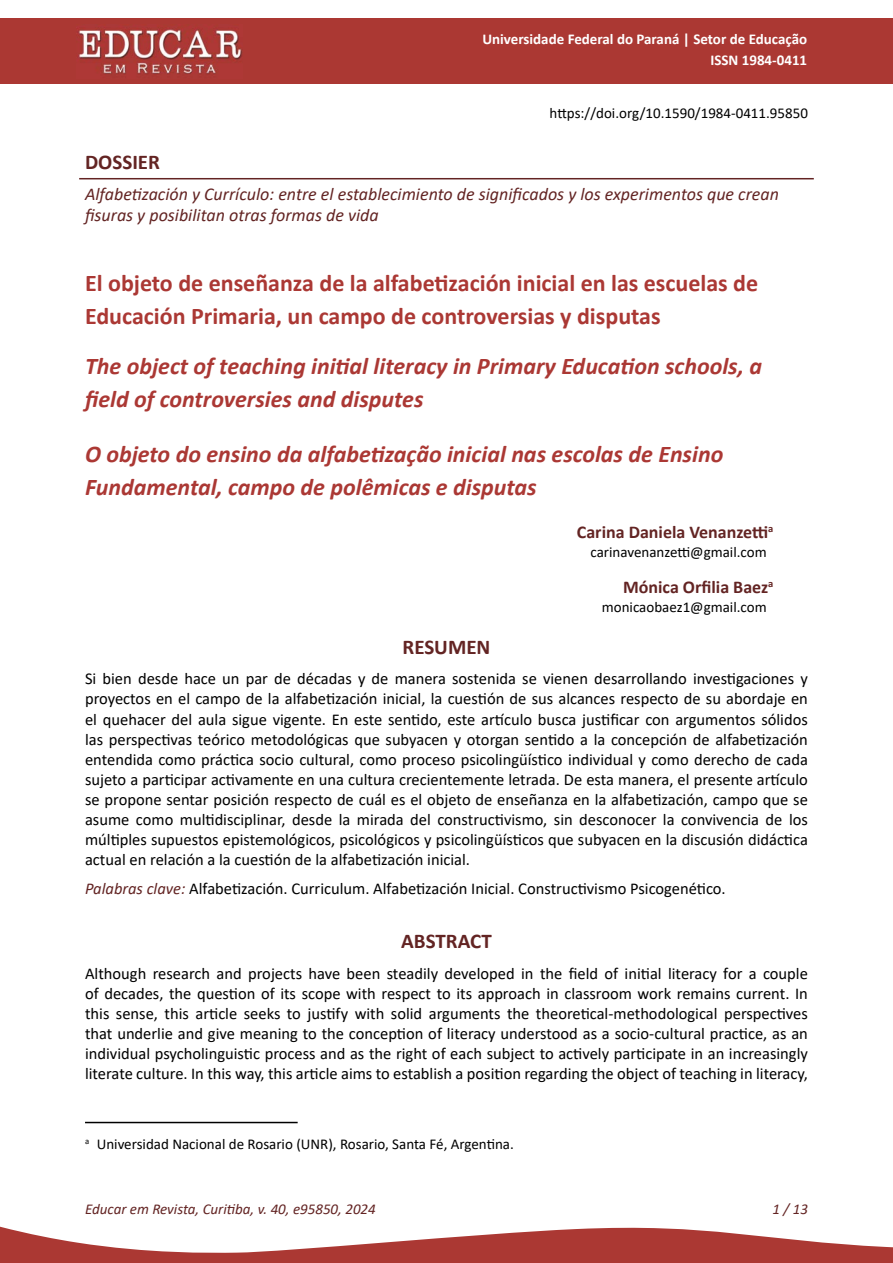
<style>
.page{position:relative;width:893px;height:1263px;background:#fff}
.page>*{position:absolute;margin:0;border:0;box-sizing:border-box;transform-origin:0 0}
._5-TÍTULO_ARTIGO_idiomas_secundários{font:italic 700 24px/33px "Calibri";color:#ab3834}
._4-TÍTULO_ARTIGO_idioma_principal{font:700 24px/33px "Calibri";color:#ab3834}
._11-TÍTULO_ABSTRACT{font:700 21px "Calibri";color:#632423}
._2-GÊNERO__Artigo_Dossiê{font:700 21px "Calibri";color:#632423}
._10-TÍTULO_RESUMO{font:700 21px "Calibri";color:#632423}
._3-TÍTULO_DOSSIÊ{font:italic 18px/21.6px "Calibri";color:#632423}
._6-AUTOR_nome{font:700 18px "Calibri";color:#632423}
._12-TEXTO_RESUMO_ABSTRACT{font:16.5px/20.1px "Calibri";color:#000;text-align:justify}
._13-PALAVRAS-CHAVE_KEYWORDS{font:16.5px "Calibri";color:#000}
._8-NOTA_AUTOR_1{font:15px "Calibri";color:#000}
.t1{font:700 15px "Calibri";color:#fff}
._7-AUTOR_e-mail{font:15px "Calibri";color:#000}
.t2{font:italic 15px "Calibri";color:#632423}
._1-DOI_primeira_pág{font:15px "Calibri";color:#000}
.s1{font-style:italic;color:#632423}
</style>
<div class="page">
<div style="left:0;top:18px;width:893px;height:66px;background:#ab3833"></div>
<svg style="left:0;top:1226px;width:893px;height:37px"></svg>
<hr style="left:79px;top:178px;width:735px;height:1px;background:#632423">
<img style="left:78px;top:29px;width:165px;height:45px">
<hr style="left:85px;top:1122px;width:213px;height:1px;background:#000">
<p class="t1" style="left:482px;top:28px;width:326px">Universidade Federal do Paraná | Setor de Educação</p>
<p class="t1" style="left:710px;top:49px;width:98px">ISSN 1984-0411</p>
<p class="_1-DOI_primeira_pág" style="left:550px;top:102px;width:260px">https://doi.org/10.1590/1984-0411.95850</p>
<p class="_2-GÊNERO__Artigo_Dossiê" style="left:85px;top:147px;width:76px">DOSSIER</p>
<p class="_3-TÍTULO_DOSSIÊ" style="left:85px;top:182px;width:695px">Alfabetización y Currículo: entre el establecimiento de significados y los experimentos que crean fisuras y posibilitan otras formas de vida</p>
<p class="_4-TÍTULO_ARTIGO_idioma_principal" style="left:85px;top:267px;width:675px">El objeto de enseñanza de la alfabetización inicial en las escuelas de<br>Educación Primaria, un campo de controversias y disputas</p>
<p class="_5-TÍTULO_ARTIGO_idiomas_secundários" style="left:85px;top:349px;width:678px">The object of teaching initial literacy in Primary Education schools, a field of controversies and disputes</p>
<p class="_5-TÍTULO_ARTIGO_idiomas_secundários" style="left:85px;top:436px;width:640px">O objeto do ensino da alfabetização inicial nas escolas de Ensino<br>Fundamental, campo de polêmicas e disputas</p>
<p class="_6-AUTOR_nome" style="left:577px;top:519px;width:198px">Carina Daniela Venanzetti<sup>a</sup></p>
<p class="_7-AUTOR_e-mail" style="left:590px;top:542px;width:178px">carinavenanzetti@gmail.com</p>
<p class="_6-AUTOR_nome" style="left:623px;top:574px;width:152px">Mónica Orfilia Baez<sup>a</sup></p>
<p class="_7-AUTOR_e-mail" style="left:602px;top:597px;width:166px">monicaobaez1@gmail.com</p>
<p class="_10-TÍTULO_RESUMO" style="left:402px;top:632px;width:89px">RESUMEN</p>
<p class="_12-TEXTO_RESUMO_ABSTRACT" style="left:85px;top:668px;width:724px">Si bien desde hace un par de décadas y de manera sostenida se vienen desarrollando investigaciones y proyectos en el campo de la alfabetización inicial, la cuestión de sus alcances respecto de su abordaje en el quehacer del aula sigue vigente. En este sentido, este artículo busca justificar con argumentos sólidos las perspectivas teórico metodológicas que subyacen y otorgan sentido a la concepción de alfabetización entendida como práctica socio cultural, como proceso psicolingüístico individual y como derecho de cada sujeto a participar activamente en una cultura crecientemente letrada. De esta manera, el presente artículo se propone sentar posición respecto de cuál es el objeto de enseñanza en la alfabetización, campo que se asume como multidisciplinar, desde la mirada del constructivismo, sin desconocer la convivencia de los múltiples supuestos epistemológicos, psicológicos y psicolingüísticos que subyacen en la discusión didáctica actual en relación a la cuestión de la alfabetización inicial.</p>
<p class="_13-PALAVRAS-CHAVE_KEYWORDS" style="left:85px;top:877px;width:642px"><span class="s1">Palabras clave:</span> Alfabetización. Curriculum. Alfabetización Inicial. Constructivismo Psicogenético.</p>
<p class="_11-TÍTULO_ABSTRACT" style="left:401px;top:926px;width:92px">ABSTRACT</p>
<p class="_12-TEXTO_RESUMO_ABSTRACT" style="left:85px;top:963px;width:724px">Although research and projects have been steadily developed in the field of initial literacy for a couple of decades, the question of its scope with respect to its approach in classroom work remains current. In this sense, this article seeks to justify with solid arguments the theoretical-methodological perspectives that underlie and give meaning to the conception of literacy understood as a socio-cultural practice, as an individual psycholinguistic process and as the right of each subject to actively participate in an increasingly literate culture. In this way, this article aims to establish a position regarding the object of teaching in literacy,</p>
<p class="_8-NOTA_AUTOR_1" style="left:85px;top:1133px;width:430px"><sup>a</sup> Universidad Nacional de Rosario (UNR), Rosario, Santa Fé, Argentina.</p>
<p class="t2" style="left:85px;top:1198px;width:292px">Educar em Revista, Curitiba, v. 40, e95850, 2024</p>
<p class="t2" style="left:772px;top:1198px;width:37px">1 / 13</p>
</div>
